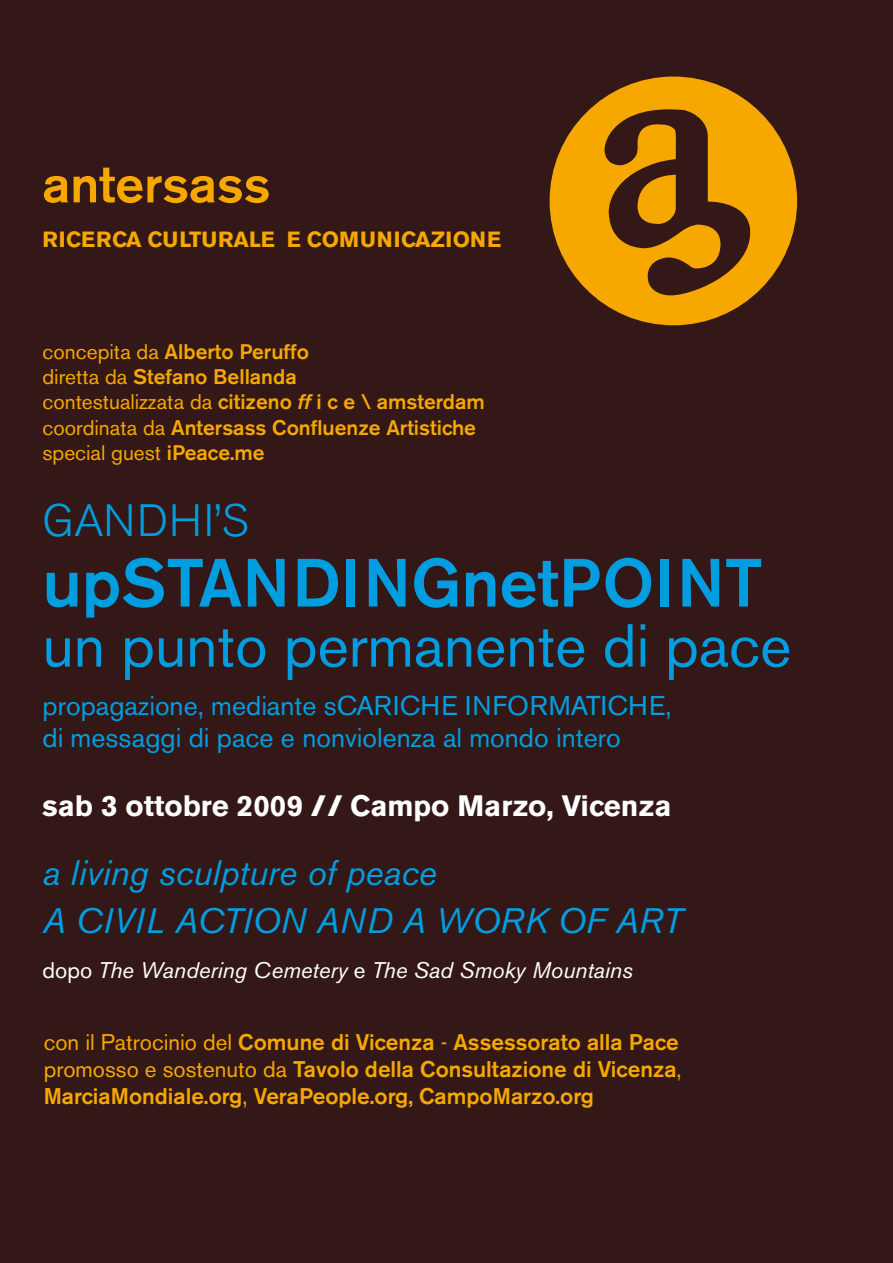
<style>
.page{position:relative;width:893px;height:1263px;background:#341817}
.page>*{position:absolute;margin:0;border:0;box-sizing:border-box;transform-origin:0 0}
.t1{font:500 67.5px "Akzidenz Grotesk BE";color:#009ee0}
.t2{font:60px "Akzidenz Grotesk BE";color:#009ee0}
.t3{font:500 51.3px "Akzidenz Grotesk BE";color:#f6a800}
.t4{font:300 45px "Akzidenz Grotesk BE";letter-spacing:.02em;color:#009ee0}
.t5{font:italic 35.1px/48px "Akzidenz Grotesk BE";color:#009ee0}
.t6{font:700 29.25px "Akzidenz Grotesk BE";color:#fff}
.t7{font:27px/32.4px "Akzidenz Grotesk BE";color:#009ee0}
.t8{font:500 22.5px/27px "Akzidenz Grotesk BE";color:#f6a800}
.t9{font:italic 22.5px "Akzidenz Grotesk BE";color:#fff}
.t10{font:700 21.9px "Akzidenz Grotesk BE";letter-spacing:.02em;color:#f6a800}
.t11{font:500 21px/25.2px "Akzidenz Grotesk BE";color:#f6a800}
.s1{font-weight:400}
.s2{font-style:italic}
.s3{font-family:"Akzidenz Grotesk BE Super";font-weight:400}
.s4{font-style:normal}
</style>
<div class="page">
<svg style="left:550px;top:77px;width:247px;height:248px;fill:#f6a800"></svg>
<h3 class="t3" style="left:43px;top:153px;width:229px">antersass</h3>
<p class="t10" style="left:43px;top:227px;width:460px">RICERCA CULTURALE E COMUNICAZIONE</p>
<p class="t11" style="left:43px;top:339px;width:444px"><span class="s1">concepita da</span> Alberto Peruffo<br><span class="s1">diretta da</span> Stefano Bellanda<br><span class="s1">contestualizzata da</span> citizeno <span class="s2">ff</span> i c e \ amsterdam <span class="s1">coordinata da</span> Antersass Confluenze Artistiche <span class="s1">special guest</span> iPeace.me</p>
<h3 class="t4" style="left:43px;top:495px;width:208px">GANDHI’S</h3>
<h1 class="t1" style="left:43px;top:541px;width:722px">upSTANDINGnetPOINT</h1>
<h2 class="t2" style="left:43px;top:610px;width:750px">un punto permanente di pace</h2>
<p class="t7" style="left:43px;top:689px;width:630px">propagazione, mediante sCARICHE INFORMATICHE, di messaggi di pace e nonviolenza al mondo intero</p>
<h3 class="t6" style="left:43px;top:789px;width:630px">sab 3 ottobre 2009 <span class="s3">//</span> Campo Marzo, Vicenza</h3>
<h3 class="t5" style="left:43px;top:849px;width:641px">a living sculpture of peace<br>A CIVIL ACTION AND A WORK OF ART</h3>
<p class="t9" style="left:43px;top:956px;width:592px"><span class="s4">dopo</span> The Wandering Cemetery <span class="s4">e</span> The Sad Smoky Mountains</p>
<p class="t8" style="left:44px;top:1028px;width:640px"><span class="s1">con il Patrocinio del</span> Comune di Vicenza <span class="s1">-</span> Assessorato alla Pace <span class="s1">promosso e sostenuto da</span> Tavolo della Consultazione di Vicenza<span class="s1">,<br></span>MarciaMondiale.org<span class="s1">,</span> VeraPeople.org, CampoMarzo.org</p>
</div>
